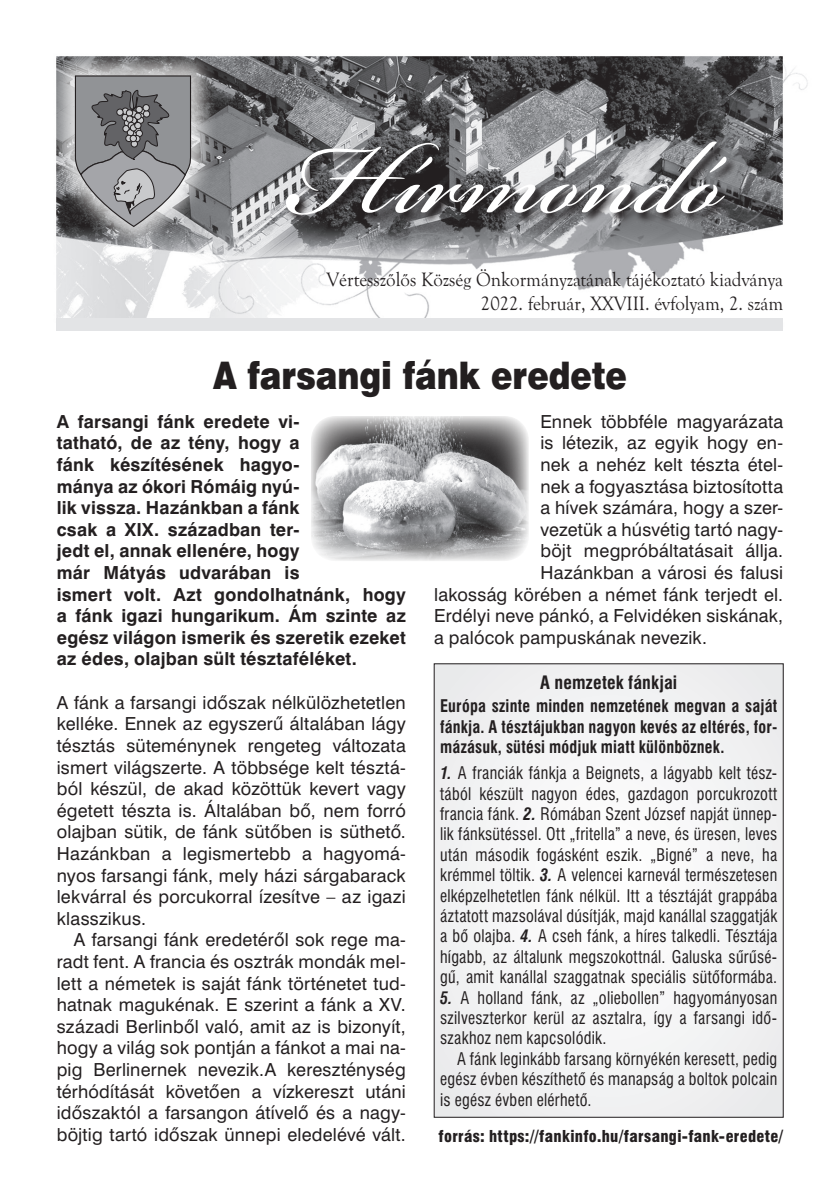
<style>
.page{position:relative;width:840px;height:1191px;background:#fff}
.page>*{position:absolute;margin:0;border:0;box-sizing:border-box;transform-origin:0 0}
.normal_1_9{font:160px "Bickham Script Pro";letter-spacing:-.005em;color:#fff}
.főcím{font:38px "Swiss 721 Blk PFL";letter-spacing:-.005em;color:#231f20;scale:.85 1}
.t1{font:20px/24px "Goudy OSPFL";color:#231f20;text-align:right;scale:.94 1}
.normal_1_9-2{font:18px/21.6px "Swiss 721 PFL";letter-spacing:.01em;color:#231f20;text-align:justify}
.Líd_9{font:700 18px/21.6px "Swiss 721 PFL";letter-spacing:.01em;color:#231f20}
.normal_1_9-3{font:700 18px "Swiss 721 Cn PFL";letter-spacing:.01em;color:#231f20}
.normal_1_9-4{font:17px/20.4px "Swiss 721 Cn PFL";letter-spacing:.015em;color:#231f20;text-align:justify;scale:.95 1}
.normal_1_9-5{font:700 17px/20.4px "Swiss 721 Cn PFL";letter-spacing:.015em;color:#231f20;text-align:justify;scale:.95 1}
.cikk_szerző{font:16px "Swiss 721 Blk Cn PFL";letter-spacing:.02em;color:#231f20}
.s1{font-weight:700;font-style:italic}
</style>
<div class="page">
<img style="left:56px;top:56px;width:752px;height:273px">
<div style="left:48px;top:48px;width:170px;height:205px;background:#fff;opacity:.75"></div>
<svg style="left:75px;top:75px;width:116px;height:152px;background:#8a8b8e"></svg>
<svg style="left:285px;top:141px;width:452px;height:85px;background:#6e6e70"></svg>
<div style="left:57px;top:319px;width:725px;height:12px;background:#e3e4e6"></div>
<img style="left:311px;top:416px;width:217px;height:145px">
<div style="left:434px;top:664px;width:348px;height:453px;background:#f3f4f4"></div>
<p class="normal_1_9" style="left:289px;top:63px;width:434px">Hírmondó</p>
<p class="t1" style="left:326px;top:267px;width:487px">Vértesszõlõs Község Önkormányzatának tájékoztató kiadványa<br>2022. február, XXVIII. évfolyam, 2. szám</p>
<p class="főcím" style="left:213px;top:352px;width:488px">A farsangi fánk eredete</p>
<p class="Líd_9" style="left:57px;top:410px;width:350px">A farsangi fánk eredete vi-<br>tatható, de az tény, hogy a<br>fánk készítésének hagyo-<br>mánya az ókori Rómáig nyú-<br>lik vissza. Hazánkban a fánk<br>csak a XIX. században ter-<br>jedt el, annak ellenére, hogy<br>már Mátyás udvarában is<br>ismert volt. Azt gondolhatnánk, hogy a fánk igazi hungarikum. Ám szinte az egész világon ismerik és szeretik ezeket az édes, olajban sült tésztaféléket.</p>
<p class="normal_1_9-2" style="left:57px;top:691px;width:350px">A fánk a farsangi időszak nélkülözhetetlen kelléke. Ennek az egyszerű általában lágy tésztás süteménynek rengeteg változata ismert világszerte. A többsége kelt tésztá&shy;ból készül, de akad közöttük kevert vagy égetett tészta is. Általában bő, nem forró olajban sütik, de fánk sütőben is süthető.<br>Hazánkban a legismertebb a hagyomá&shy;nyos farsangi fánk, mely házi sárgabarack lekvárral és porcukorral ízesítve – az igazi klasszikus.</p>
<p class="normal_1_9-2" style="left:57px;top:929px;width:350px;text-indent:17px">A farsangi fánk eredetéről sok rege ma&shy;radt fent. A francia és osztrák mondák mel&shy;lett a németek is saját fánk történetet tud&shy;hatnak magukénak. E szerint a fánk a XV. századi Berlinből való, amit az is bizonyít, hogy a világ sok pontján a fánkot a mai na&shy;pig Berlinernek nevezik.A kereszténység térhódítását követően a vízkereszt utáni időszaktól a farsangon átívelő és a nagy&shy;böjtig tartó időszak ünnepi eledelévé vált.</p>
<p class="normal_1_9-2" style="left:540px;top:410px;width:244px">Ennek többféle magyarázata</p>
<p class="normal_1_9-2" style="left:540px;top:432px;width:244px">is létezik, az egyik hogy en-</p>
<p class="normal_1_9-2" style="left:540px;top:453px;width:244px">nek a nehéz kelt tészta étel-</p>
<p class="normal_1_9-2" style="left:540px;top:475px;width:244px">nek a fogyasztása biztosította</p>
<p class="normal_1_9-2" style="left:540px;top:497px;width:244px">a hívek számára, hogy a szer-</p>
<p class="normal_1_9-2" style="left:540px;top:518px;width:244px">vezetük a húsvétig tartó nagy-</p>
<p class="normal_1_9-2" style="left:540px;top:540px;width:244px">böjt megpróbáltatásait állja.</p>
<p class="normal_1_9-2" style="left:540px;top:561px;width:244px">Hazánkban a városi és falusi</p>
<p class="normal_1_9-2" style="left:434px;top:583px;width:350px">lakosság körében a német fánk terjedt el.</p>
<p class="normal_1_9-2" style="left:434px;top:605px;width:350px">Erdélyi neve pánkó, a Felvidéken siskának,</p>
<p class="normal_1_9-2" style="left:434px;top:626px;width:274px">a palócok pampuskának nevezik.</p>
<p class="normal_1_9-3" style="left:540px;top:671px;width:139px">A nemzetek fánkjai</p>
<p class="normal_1_9-5" style="left:440px;top:696px;width:356px">Európa szinte minden nemzetének megvan a saját fánkja. A tésztájukban nagyon kevés az eltérés, for&shy;mázásuk, sütési módjuk miatt különböznek.</p>
<p class="normal_1_9-4" style="left:440px;top:762px;width:356px"><span class="s1">1.</span> A franciák fánkja a Beignets, a lágyabb kelt tész&shy;tából készült nagyon édes, gazdagon porcukrozott francia fánk. <span class="s1">2.</span> Rómában Szent József napját ünnep&shy;lik fánksütéssel. Ott „fritella” a neve, és üresen, leves után második fogásként eszik. „Bigné” a neve, ha krémmel töltik. <span class="s1">3.</span> A velencei karnevál természetesen elképzelhetetlen fánk nélkül. Itt a tésztáját grappába áztatott mazsolával dúsítják, majd kanállal szaggatják a bő olajba. <span class="s1">4.</span> A cseh fánk, a híres talkedli. Tésztája hígabb, az általunk megszokottnál. Galuska sűrűsé&shy;gű, amit kanállal szaggatnak speciális sütőformába.</p>
<p class="normal_1_9-4" style="left:440px;top:987px;width:356px"><span class="s1">5.</span> A holland fánk, az „oliebollen” hagyományosan szilveszterkor kerül az asztalra, így a farsangi idő&shy;szakhoz nem kapcsolódik.</p>
<p class="normal_1_9-4" style="left:440px;top:1048px;width:356px;text-indent:17px">A fánk leginkább farsang környékén keresett, pedig egész évben készíthető és manapság a boltok polcain is egész évben elérhető.</p>
<p class="cikk_szerző" style="left:438px;top:1126px;width:346px">forrás: https://fankinfo.hu/farsangi-fank-eredete/</p>
</div>
